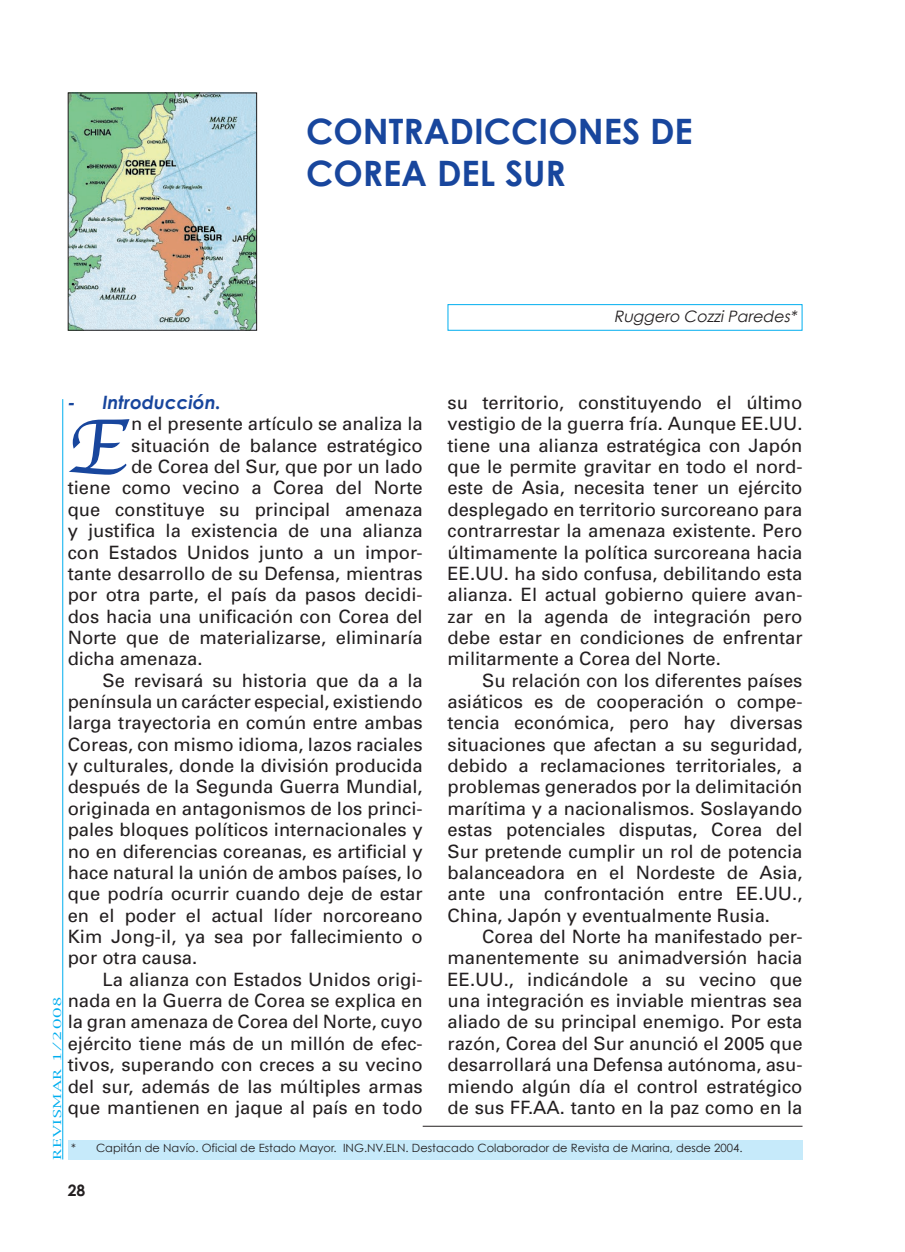
<style>
.page{position:relative;width:905px;height:1252px;background:#fff}
.page>*{position:absolute;margin:0;border:0;box-sizing:border-box;transform-origin:0 0}
.t1{font:81.38px "Apple Chancery";color:#18469d}
.t2{font:700 35px/42px "Century Gothic";color:#18469d}
.t3{font:18.38px/21.3px "Univers";color:#231f20;text-align:justify}
.t4{font:italic 700 18.38px "Century Gothic";color:#18469d}
.t5{font:italic 15.75px "Century Gothic";color:#231f20}
.t6{font:700 15.75px "Century Gothic";color:#231f20}
.t7{font:11.38px "Century Gothic";color:#231f20}
.t8{font:10.5px "New York";letter-spacing:.05em;color:#00aeef;scale:1.5 1}
</style>
<div class="page">
<hr style="left:62px;top:399px;width:1px;height:760px;background:#00aeef">
<div style="left:447px;top:304px;width:355px;height:27px;border:1px solid #00aeef"></div>
<img style="left:70px;top:94px;width:185px;height:235px">
<div style="left:68px;top:92px;width:189px;height:239px;border:1px solid #231f20"></div>
<hr style="left:422px;top:1125px;width:380px;height:1px;background:#231f20">
<div style="left:68px;top:1139px;width:734px;height:20px;background:#c6eafa"></div>
<h2 class="t2" style="left:306px;top:109px;width:388px">CONTRADICCIONES DE<br>COREA DEL SUR</h2>
<p class="t5" style="left:613px;top:306px;width:187px">Ruggero Cozzi Paredes*</p>
<p class="t4" style="left:68px;top:390px;width:155px">- Introducción.</p>
<h1 class="t1" style="left:68px;top:382px;width:61px">E</h1>
<p class="t3" style="left:131px;top:413px;width:293px">n el presente artículo se analiza la</p>
<p class="t3" style="left:447px;top:392px;width:356px">su territorio, constituyendo el último vestigio de la guerra fría. Aunque EE.UU. tiene una alianza estratégica con Japón que le permite gravitar en todo el nord&shy;este de Asia, necesita tener un ejército desplegado en territorio surcoreano para contrarrestar la amenaza existente. Pero últimamente la política surcoreana hacia EE.UU. ha sido confusa, debilitando esta alianza. El actual gobierno quiere avan&shy;zar en la agenda de integración pero debe estar en condiciones de enfrentar militarmente a Corea del Norte.</p>
<p class="t3" style="left:447px;top:669px;width:356px;text-indent:35px">Su relación con los diferentes países asiáticos es de cooperación o compe&shy;tencia económica, pero hay diversas situaciones que afectan a su seguridad, debido a reclamaciones territoriales, a problemas generados por la delimitación marítima y a nacionalismos. Soslayando estas potenciales disputas, Corea del Sur pretende cumplir un rol de potencia balanceadora en el Nordeste de Asia, ante una confrontación entre EE.UU., China, Japón y eventualmente Rusia.</p>
<p class="t3" style="left:447px;top:926px;width:356px;text-indent:35px">Corea del Norte ha manifestado per&shy;manentemente su animadversión hacia EE.UU., indicándole a su vecino que una integración es inviable mientras sea aliado de su principal enemigo. Por esta razón, Corea del Sur anunció el 2005 que desarrollará una Defensa autónoma, asu&shy;miendo algún día el control estratégico de sus FF.AA. tanto en la paz como en la</p>
<p class="t7" style="left:71px;top:1140px;width:672px">* Capitán de Navío. Oficial de Estado Mayor. ING.NV.ELN. Destacado Colaborador de Revista de Marina, desde 2004.</p>
<p class="t3" style="left:131px;top:435px;width:293px">situación de balance estratégico</p>
<p class="t3" style="left:131px;top:456px;width:293px">de Corea del Sur, que por un lado</p>
<p class="t3" style="left:68px;top:477px;width:356px">tiene como vecino a Corea del Norte</p>
<p class="t3" style="left:68px;top:499px;width:356px">que constituye su principal amenaza</p>
<p class="t3" style="left:68px;top:520px;width:356px">y justifica la existencia de una alianza</p>
<p class="t3" style="left:68px;top:541px;width:356px">con Estados Unidos junto a un impor-</p>
<p class="t3" style="left:68px;top:563px;width:356px">tante desarrollo de su Defensa, mientras</p>
<p class="t3" style="left:68px;top:584px;width:356px">por otra parte, el país da pasos decidi-</p>
<p class="t3" style="left:68px;top:605px;width:356px">dos hacia una unificación con Corea del</p>
<p class="t3" style="left:68px;top:627px;width:356px">Norte que de materializarse, eliminaría</p>
<p class="t3" style="left:68px;top:648px;width:136px">dicha amenaza.</p>
<p class="t3" style="left:102px;top:669px;width:321px">Se revisará su historia que da a la</p>
<p class="t3" style="left:68px;top:691px;width:356px">península un carácter especial, existiendo</p>
<p class="t3" style="left:68px;top:712px;width:356px">larga trayectoria en común entre ambas</p>
<p class="t3" style="left:68px;top:733px;width:356px">Coreas, con mismo idioma, lazos raciales</p>
<p class="t3" style="left:68px;top:755px;width:356px">y culturales, donde la división producida</p>
<p class="t3" style="left:68px;top:776px;width:356px">después de la Segunda Guerra Mundial,</p>
<p class="t3" style="left:68px;top:798px;width:356px">originada en antagonismos de los princi-</p>
<p class="t3" style="left:68px;top:819px;width:356px">pales bloques políticos internacionales y</p>
<p class="t3" style="left:68px;top:840px;width:356px">no en diferencias coreanas, es artificial y</p>
<p class="t3" style="left:68px;top:862px;width:356px">hace natural la unión de ambos países, lo</p>
<p class="t3" style="left:68px;top:883px;width:356px">que podría ocurrir cuando deje de estar</p>
<p class="t3" style="left:68px;top:904px;width:356px">en el poder el actual líder norcoreano</p>
<p class="t3" style="left:68px;top:926px;width:356px">Kim Jong-il, ya sea por fallecimiento o</p>
<p class="t3" style="left:68px;top:947px;width:131px">por otra causa.</p>
<p class="t3" style="left:102px;top:968px;width:321px">La alianza con Estados Unidos origi-</p>
<p class="t3" style="left:68px;top:990px;width:356px">nada en la Guerra de Corea se explica en</p>
<p class="t3" style="left:68px;top:1011px;width:356px">la gran amenaza de Corea del Norte, cuyo</p>
<p class="t3" style="left:68px;top:1032px;width:356px">ejército tiene más de un millón de efec-</p>
<p class="t3" style="left:68px;top:1054px;width:356px">tivos, superando con creces a su vecino</p>
<p class="t3" style="left:68px;top:1075px;width:356px">del sur, además de las múltiples armas</p>
<p class="t3" style="left:68px;top:1096px;width:356px">que mantienen en jaque al país en todo</p>
<p class="t8" style="left:51px;top:1159px;width:110px;rotate:-90deg">REVISMAR 1/2008</p>
<p class="t6" style="left:68px;top:1180px;width:19px">28</p>
</div>
